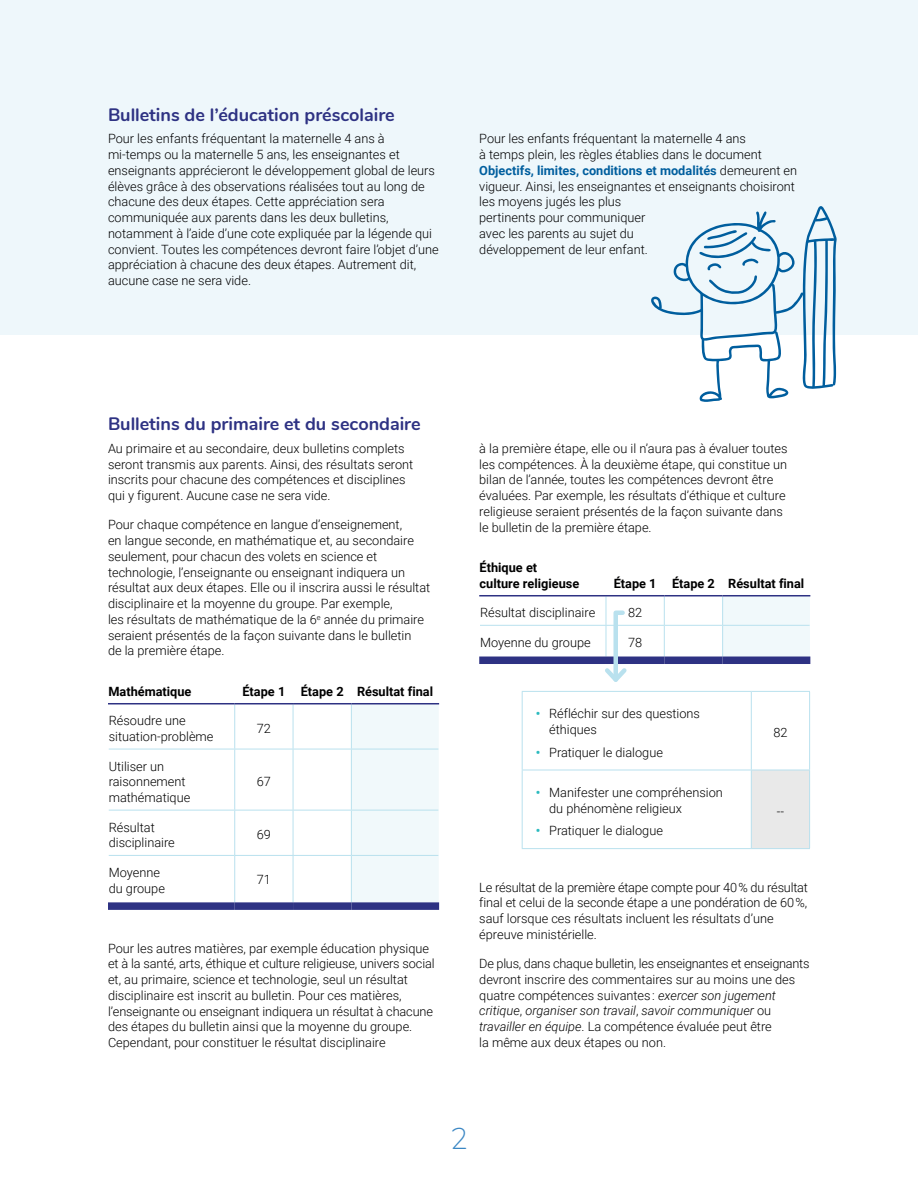
<style>
.page{position:relative;width:918px;height:1188px;background:#fff}
.page>*{position:absolute;margin:0;border:0;box-sizing:border-box;transform-origin:0 0}
.t1{font:200 30px "Nunito";color:#3b87c4}
.t2{font:700 18px "Nunito";color:#2e3283}
.t3{font:300 12.75px/15.8px "Roboto";color:#000001}
.t4{font:700 12.75px/15.8px "Roboto";color:#000001}
.s1{font-weight:700;color:#005e9e}
.s2{font-weight:700;color:#2bbabf}
.s3{font-style:italic}
</style>
<div class="page">
<div style="left:0;top:0;width:918px;height:335px;background:#eef7fb"></div>
<div style="left:352px;top:704px;width:87px;height:198px;background:#f1f9fb"></div>
<hr style="left:109px;top:749px;width:126px;height:1px;background:#b9e1ee">
<hr style="left:235px;top:749px;width:58px;height:1px;background:#b9e1ee">
<hr style="left:351px;top:749px;width:87px;height:1px;background:#b9e1ee">
<hr style="left:293px;top:704px;width:1px;height:45px;background:#b9e1ee">
<hr style="left:351px;top:704px;width:1px;height:45px;background:#b9e1ee">
<hr style="left:293px;top:810px;width:1px;height:45px;background:#b9e1ee">
<hr style="left:351px;top:810px;width:1px;height:45px;background:#b9e1ee">
<hr style="left:293px;top:856px;width:1px;height:46px;background:#b9e1ee">
<hr style="left:351px;top:856px;width:1px;height:46px;background:#b9e1ee">
<hr style="left:293px;top:749px;width:58px;height:1px;background:#b9e1ee">
<hr style="left:293px;top:749px;width:1px;height:61px;background:#b9e1ee">
<hr style="left:351px;top:749px;width:1px;height:61px;background:#b9e1ee">
<hr style="left:234px;top:856px;width:1px;height:46px;background:#b9e1ee">
<hr style="left:109px;top:810px;width:126px;height:1px;background:#b9e1ee">
<hr style="left:235px;top:810px;width:58px;height:1px;background:#b9e1ee">
<hr style="left:293px;top:810px;width:58px;height:1px;background:#b9e1ee">
<hr style="left:351px;top:810px;width:87px;height:1px;background:#b9e1ee">
<div style="left:108px;top:902px;width:127px;height:8px;background:#2e3283"></div>
<div style="left:235px;top:902px;width:58px;height:8px;background:#2e3283"></div>
<div style="left:293px;top:902px;width:58px;height:8px;background:#2e3283"></div>
<div style="left:351px;top:902px;width:88px;height:8px;background:#2e3283"></div>
<hr style="left:235px;top:855px;width:58px;height:1px;background:#b9e1ee">
<hr style="left:293px;top:855px;width:58px;height:1px;background:#b9e1ee">
<hr style="left:351px;top:855px;width:87px;height:1px;background:#b9e1ee">
<hr style="left:234px;top:704px;width:1px;height:45px;background:#b9e1ee">
<hr style="left:234px;top:749px;width:1px;height:61px;background:#b9e1ee">
<hr style="left:234px;top:810px;width:1px;height:45px;background:#b9e1ee">
<hr style="left:109px;top:855px;width:126px;height:1px;background:#b9e1ee">
<hr style="left:108px;top:703px;width:127px;height:1px;background:#2e3283">
<hr style="left:235px;top:703px;width:58px;height:1px;background:#2e3283">
<hr style="left:293px;top:703px;width:58px;height:1px;background:#2e3283">
<hr style="left:351px;top:703px;width:88px;height:1px;background:#2e3283">
<svg style="left:664px;top:596px;width:1px;height:29px"></svg>
<div style="left:722px;top:596px;width:88px;height:61px;background:#f1f9fb"></div>
<hr style="left:664px;top:626px;width:1px;height:31px;background:#b9e1ee">
<hr style="left:722px;top:626px;width:1px;height:31px;background:#b9e1ee">
<div style="left:479px;top:657px;width:127px;height:7px;background:#2e3283"></div>
<div style="left:606px;top:657px;width:58px;height:7px;background:#2e3283"></div>
<div style="left:664px;top:657px;width:59px;height:7px;background:#2e3283"></div>
<div style="left:723px;top:657px;width:87px;height:7px;background:#2e3283"></div>
<hr style="left:480px;top:625px;width:126px;height:1px;background:#b9e1ee">
<hr style="left:606px;top:625px;width:58px;height:1px;background:#b9e1ee">
<hr style="left:664px;top:625px;width:59px;height:1px;background:#b9e1ee">
<hr style="left:723px;top:625px;width:87px;height:1px;background:#b9e1ee">
<hr style="left:479px;top:595px;width:127px;height:1px;background:#2e3283">
<hr style="left:606px;top:595px;width:58px;height:1px;background:#2e3283">
<hr style="left:664px;top:595px;width:59px;height:1px;background:#2e3283">
<hr style="left:723px;top:595px;width:87px;height:1px;background:#2e3283">
<div style="left:751px;top:770px;width:59px;height:79px;background:#e9e9e9"></div>
<hr style="left:751px;top:692px;width:1px;height:78px;background:#b9e1ee">
<hr style="left:522px;top:770px;width:229px;height:1px;background:#b9e1ee">
<hr style="left:751px;top:770px;width:59px;height:1px;background:#b9e1ee">
<hr style="left:751px;top:770px;width:1px;height:78px;background:#b9e1ee">
<hr style="left:522px;top:691px;width:229px;height:1px;background:#b9e1ee">
<hr style="left:522px;top:692px;width:1px;height:78px;background:#b9e1ee">
<hr style="left:751px;top:691px;width:59px;height:1px;background:#b9e1ee">
<hr style="left:809px;top:692px;width:1px;height:78px;background:#b9e1ee">
<hr style="left:522px;top:770px;width:1px;height:78px;background:#b9e1ee">
<hr style="left:809px;top:770px;width:1px;height:78px;background:#b9e1ee">
<hr style="left:522px;top:848px;width:229px;height:1px;background:#b9e1ee">
<hr style="left:751px;top:848px;width:59px;height:1px;background:#b9e1ee">
<svg style="left:601px;top:596px;width:30px;height:86px"></svg>
<svg style="left:651px;top:206px;width:186px;height:196px"></svg>
<h2 class="t2" style="left:108px;top:101px;width:288px">Bulletins de l’éducation préscolaire</h2>
<p class="t3" style="left:108px;top:130px;width:332px">Pour les enfants fréquentant la maternelle 4 ans à mi-temps ou la maternelle 5 ans, les enseignantes et enseignants apprécieront le développement global de leurs élèves grâce à des observations réalisées tout au long de chacune des deux étapes. Cette appréciation sera communiquée aux parents dans les deux bulletins, notamment à l’aide d’une cote expliquée par la légende qui convient. Toutes les compétences devront faire l’objet d’une appréciation à chacune des deux étapes. Autrement dit, aucune case ne sera vide.</p>
<p class="t3" style="left:479px;top:130px;width:319px">Pour les enfants fréquentant la maternelle 4 ans<br>à temps plein, les règles établies dans le document <span class="s1">Objectifs, limites, conditions et modalités</span> demeurent en vigueur. Ainsi, les enseignantes et enseignants choisiront les moyens jugés les plus<br>pertinents pour communiquer<br>avec les parents au sujet du<br>développement de leur enfant.</p>
<h2 class="t2" style="left:108px;top:411px;width:314px">Bulletins du primaire et du secondaire</h2>
<p class="t3" style="left:108px;top:440px;width:307px">Au primaire et au secondaire, deux bulletins complets seront transmis aux parents. Ainsi, des résultats seront inscrits pour chacune des compétences et disciplines qui y figurent. Aucune case ne sera vide.</p>
<p class="t3" style="left:108px;top:516px;width:324px">Pour chaque compétence en langue d’enseignement,<br>en langue seconde, en mathématique et, au secondaire seulement, pour chacun des volets en science et technologie, l’enseignante ou enseignant indiquera un résultat aux deux étapes. Elle ou il inscrira aussi le résultat disciplinaire et la moyenne du groupe. Par exemple,<br>les résultats de mathématique de la 6<sup>e</sup> année du primaire seraient présentés de la façon suivante dans le bulletin<br>de la première étape.</p>
<p class="t4" style="left:108px;top:683px;width:85px">Mathématique</p>
<p class="t4" style="left:242px;top:683px;width:192px">Étape 1 Étape 2 Résultat final</p>
<p class="t3" style="left:109px;top:712px;width:106px">Résoudre une situation-problème</p>
<p class="t3" style="left:257px;top:720px;width:16px">72</p>
<p class="t3" style="left:109px;top:758px;width:83px">Utiliser un raisonnement mathématique</p>
<p class="t3" style="left:257px;top:773px;width:16px">67</p>
<p class="t3" style="left:109px;top:819px;width:68px">Résultat disciplinaire</p>
<p class="t3" style="left:257px;top:827px;width:16px">69</p>
<p class="t3" style="left:109px;top:864px;width:58px">Moyenne du groupe</p>
<p class="t3" style="left:257px;top:871px;width:16px">71</p>
<p class="t3" style="left:108px;top:940px;width:328px">Pour les autres matières, par exemple éducation physique et à la santé, arts, éthique et culture religieuse, univers social et, au primaire, science et technologie, seul un résultat disciplinaire est inscrit au bulletin. Pour ces matières, l’enseignante ou enseignant indiquera un résultat à chacune des étapes du bulletin ainsi que la moyenne du groupe.<br>Cependant, pour constituer le résultat disciplinaire</p>
<p class="t3" style="left:479px;top:440px;width:310px">à la première étape, elle ou il n’aura pas à évaluer toutes les compétences. À la deuxième étape, qui constitue un bilan de l’année, toutes les compétences devront être évaluées. Par exemple, les résultats d’éthique et culture religieuse seraient présentés de la façon suivante dans le bulletin de la première étape.</p>
<p class="t4" style="left:480px;top:559px;width:101px">Éthique et culture religieuse</p>
<p class="t4" style="left:614px;top:575px;width:192px">Étape 1 Étape 2 Résultat final</p>
<p class="t3" style="left:480px;top:604px;width:117px">Résultat disciplinaire</p>
<p class="t3" style="left:628px;top:604px;width:16px">82</p>
<p class="t3" style="left:480px;top:634px;width:112px">Moyenne du groupe</p>
<p class="t3" style="left:628px;top:634px;width:16px">78</p>
<p class="t3" style="left:549px;top:705px;width:152px;text-indent:-14px"><span class="s2">•</span> Réfléchir sur des questions éthiques</p>
<p class="t3" style="left:536px;top:744px;width:129px"><span class="s2">•</span> Pratiquer le dialogue</p>
<p class="t3" style="left:549px;top:784px;width:175px;text-indent:-14px"><span class="s2">•</span> Manifester une compréhension du phénomène religieux</p>
<p class="t3" style="left:536px;top:822px;width:129px"><span class="s2">•</span> Pratiquer le dialogue</p>
<p class="t3" style="left:773px;top:724px;width:16px">82</p>
<p class="t3" style="left:777px;top:803px;width:9px">--</p>
<p class="t3" style="left:479px;top:879px;width:330px">Le résultat de la première étape compte pour 40 % du résultat final et celui de la seconde étape a une pondération de 60 %, sauf lorsque ces résultats incluent les résultats d’une épreuve ministérielle.</p>
<p class="t3" style="left:479px;top:955px;width:332px">De plus, dans chaque bulletin, les enseignantes et enseignants devront inscrire des commentaires sur au moins une des quatre compétences suivantes : <span class="s3">exercer son jugement critique</span>, <span class="s3">organiser son travail</span>, <span class="s3">savoir communiquer</span> ou <span class="s3">travailler en équipe</span>. La compétence évaluée peut être<br>la même aux deux étapes ou non.</p>
<h1 class="t1" style="left:450px;top:1117px;width:19px">2</h1>
</div>
